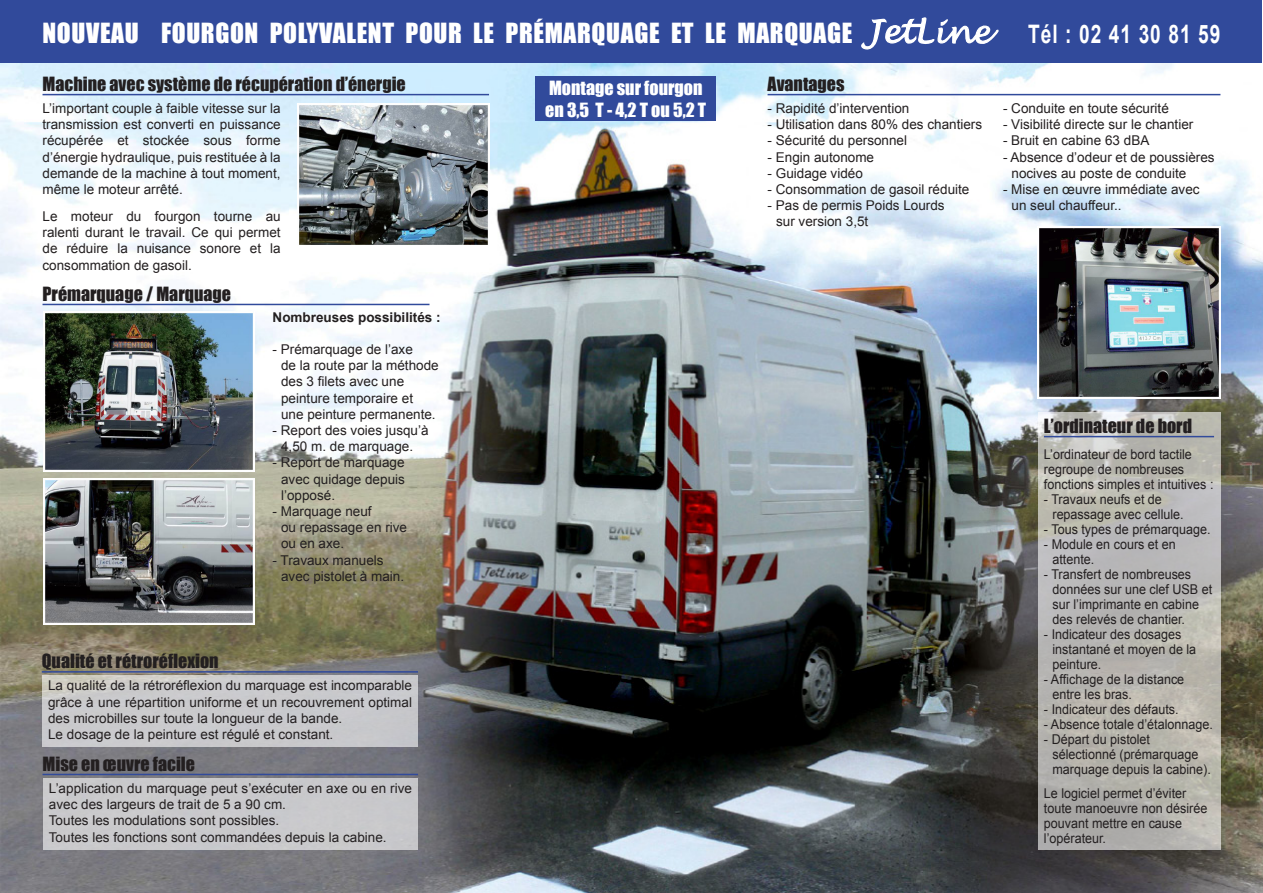
<style>
.page{position:relative;width:1263px;height:893px;background:#fff}
.page>*{position:absolute;margin:0;border:0;box-sizing:border-box;transform-origin:0 0}
.t1{font:25.5px "Impact";letter-spacing:.025em;color:#fff}
.t2{font:700 25.5px "Arial";letter-spacing:.05em;color:#fff;scale:.75 1}
.Style_de_paragraphe{font:18px "Impact";color:#231f20}
.t3{font:18px "Impact";color:#fff}
.Style_de_paragraphe-2{font:13.5px/16.2px "Arial";color:#231f20;text-align:justify}
.Style_de_paragraphe-3{font:13.5px/15px "Arial";color:#231f20;scale:.93 1}
.t4{font:700 13.5px "Arial";color:#231f20}
</style>
<div class="page">
<div style="left:1px;top:1px;width:1261px;height:62px;background:#314a9b"></div>
<svg style="left:861px;top:17px;width:138px;height:33px"></svg>
<img style="left:0;top:64px;width:1263px;height:829px">
<hr style="left:43px;top:94px;width:446px;height:1px;background:#314a9b">
<hr style="left:767px;top:94px;width:453px;height:1px;background:#314a9b">
<img style="left:298px;top:103px;width:191px;height:144px">
<img style="left:1037px;top:227px;width:183px;height:172px">
<svg style="left:1037px;top:412px;width:183px;height:438px;background:#b8b6b1"></svg>
<hr style="left:1044px;top:436px;width:170px;height:1px;background:#314a9b">
<div style="left:535px;top:77px;width:181px;height:44px;background:#314a9b"></div>
<div style="left:43px;top:778px;width:375px;height:72px;background:#c9c9cb"></div>
<hr style="left:43px;top:774px;width:375px;height:1px;background:#314a9b">
<div style="left:43px;top:675px;width:375px;height:72px;background:#cacacc"></div>
<hr style="left:42px;top:671px;width:376px;height:2px;background:#314a9b">
<hr style="left:43px;top:304px;width:386px;height:1px;background:#314a9b">
<img style="left:43px;top:312px;width:212px;height:159px">
<img style="left:43px;top:479px;width:212px;height:145px">
<p class="t1" style="left:43px;top:13px;width:811px">NOUVEAU FOURGON POLYVALENT POUR LE PRÉMARQUAGE ET LE MARQUAGE</p>
<p class="t2" style="left:1028px;top:17px;width:258px">Tél : 02 41 30 81 59</p>
<p class="Style_de_paragraphe" style="left:43px;top:70px;width:365px">Machine avec système de récupération d’énergie</p>
<p class="Style_de_paragraphe" style="left:767px;top:70px;width:79px">Avantages</p>
<p class="Style_de_paragraphe-2" style="left:43px;top:100px;width:240px">L’important couple à faible vitesse sur la transmission est converti en puissance récupérée et stockée sous forme d’énergie hydraulique, puis restituée à la demande de la machine à tout moment, même le moteur arrêté.</p>
<p class="Style_de_paragraphe-2" style="left:43px;top:208px;width:240px">Le moteur du fourgon tourne au ralenti durant le travail. Ce qui permet de réduire la nuisance sonore et la consommation de gasoil.</p>
<p class="t3" style="left:549px;top:74px;width:155px">Montage sur fourgon</p>
<p class="t3" style="left:545px;top:96px;width:162px">en 3,5 T - 4,2 T ou 5,2 T</p>
<p class="Style_de_paragraphe-2" style="left:1003px;top:100px;width:167px">- Conduite en toute sécurité</p>
<p class="Style_de_paragraphe-2" style="left:1003px;top:117px;width:192px">- Visibilité directe sur le chantier</p>
<p class="Style_de_paragraphe-2" style="left:1003px;top:133px;width:148px">- Bruit en cabine 63 dBA</p>
<p class="Style_de_paragraphe-2" style="left:1003px;top:149px;width:213px">- Absence d’odeur et de poussières</p>
<p class="Style_de_paragraphe-2" style="left:1011px;top:165px;width:176px">nocives au poste de conduite</p>
<p class="Style_de_paragraphe-2" style="left:1003px;top:181px;width:198px">- Mise en œuvre immédiate avec</p>
<p class="Style_de_paragraphe-2" style="left:1011px;top:198px;width:112px">un seul chauffeur..</p>
<p class="Style_de_paragraphe-2" style="left:767px;top:100px;width:143px">- Rapidité d’intervention</p>
<p class="Style_de_paragraphe-2" style="left:767px;top:117px;width:216px">- Utilisation dans 80% des chantiers</p>
<p class="Style_de_paragraphe-2" style="left:767px;top:133px;width:141px">- Sécurité du personnel</p>
<p class="Style_de_paragraphe-2" style="left:767px;top:149px;width:108px">- Engin autonome</p>
<p class="Style_de_paragraphe-2" style="left:767px;top:165px;width:97px">- Guidage vidéo</p>
<p class="Style_de_paragraphe-2" style="left:767px;top:181px;width:203px">- Consommation de gasoil réduite</p>
<p class="Style_de_paragraphe-2" style="left:767px;top:198px;width:179px">- Pas de permis Poids Lourds</p>
<p class="Style_de_paragraphe-2" style="left:776px;top:214px;width:94px">sur version 3,5t</p>
<p class="Style_de_paragraphe" style="left:43px;top:280px;width:190px">Prémarquage / Marquage</p>
<p class="t4" style="left:273px;top:308px;width:170px">Nombreuses possibilités :</p>
<p class="Style_de_paragraphe-2" style="left:273px;top:341px;width:142px">- Prémarquage de l’axe</p>
<p class="Style_de_paragraphe-2" style="left:281px;top:357px;width:159px">de la route par la méthode</p>
<p class="Style_de_paragraphe-2" style="left:281px;top:374px;width:125px">des 3 filets avec une</p>
<p class="Style_de_paragraphe-2" style="left:281px;top:390px;width:134px">peinture temporaire et</p>
<p class="Style_de_paragraphe-2" style="left:281px;top:406px;width:156px">une peinture permanente.</p>
<p class="Style_de_paragraphe-2" style="left:273px;top:422px;width:158px">- Report des voies jusqu’à</p>
<p class="Style_de_paragraphe-2" style="left:281px;top:438px;width:134px">4,50 m. de marquage.</p>
<p class="Style_de_paragraphe-2" style="left:273px;top:455px;width:134px">- Report de marquage</p>
<p class="Style_de_paragraphe-2" style="left:281px;top:471px;width:125px">avec quidage depuis</p>
<p class="Style_de_paragraphe-2" style="left:281px;top:487px;width:56px">l’opposé.</p>
<p class="Style_de_paragraphe-2" style="left:273px;top:503px;width:101px">- Marquage neuf</p>
<p class="Style_de_paragraphe-2" style="left:281px;top:519px;width:128px">ou repassage en rive</p>
<p class="Style_de_paragraphe-2" style="left:281px;top:536px;width:65px">ou en axe.</p>
<p class="Style_de_paragraphe-2" style="left:273px;top:552px;width:113px">- Travaux manuels</p>
<p class="Style_de_paragraphe-2" style="left:281px;top:568px;width:125px">avec pistolet à main.</p>
<p class="Style_de_paragraphe" style="left:42px;top:647px;width:178px">Qualité et rétroréflexion</p>
<p class="Style_de_paragraphe-2" style="left:48px;top:678px;width:365px">La qualité de la rétroréflexion du marquage est incomparable grâce à une répartition uniforme et un recouvrement optimal des microbilles sur toute la longueur de la bande.</p>
<p class="Style_de_paragraphe-2" style="left:48px;top:726px;width:287px">Le dosage de la peinture est régulé et constant.</p>
<p class="Style_de_paragraphe" style="left:43px;top:750px;width:154px">Mise en œuvre facile</p>
<p class="Style_de_paragraphe-2" style="left:49px;top:780px;width:365px">L’application du marquage peut s’exécuter en axe ou en rive avec des largeurs de trait de 5 a 90 cm.</p>
<p class="Style_de_paragraphe-2" style="left:49px;top:813px;width:232px">Toutes les modulations sont possibles.</p>
<p class="Style_de_paragraphe-2" style="left:49px;top:829px;width:339px">Toutes les fonctions sont commandées depuis la cabine.</p>
<p class="Style_de_paragraphe" style="left:1044px;top:412px;width:150px">L’ordinateur de bord</p>
<p class="Style_de_paragraphe-3" style="left:1044px;top:446px;width:184px">L’ordinateur de bord tactile regroupe de nombreuses fonctions simples et intuitives :</p>
<p class="Style_de_paragraphe-3" style="left:1044px;top:491px;width:128px">- Travaux neufs et de</p>
<p class="Style_de_paragraphe-3" style="left:1052px;top:506px;width:143px">repassage avec cellule.</p>
<p class="Style_de_paragraphe-3" style="left:1044px;top:521px;width:181px">- Tous types de prémarquage.</p>
<p class="Style_de_paragraphe-3" style="left:1044px;top:536px;width:143px">- Module en cours et en</p>
<p class="Style_de_paragraphe-3" style="left:1052px;top:551px;width:47px">attente.</p>
<p class="Style_de_paragraphe-3" style="left:1044px;top:566px;width:160px">- Transfert de nombreuses</p>
<p class="Style_de_paragraphe-3" style="left:1052px;top:581px;width:173px">données sur une clef USB et</p>
<p class="Style_de_paragraphe-3" style="left:1052px;top:596px;width:159px">sur l’imprimante en cabine</p>
<p class="Style_de_paragraphe-3" style="left:1052px;top:611px;width:144px">des relevés de chantier.</p>
<p class="Style_de_paragraphe-3" style="left:1044px;top:626px;width:149px">- Indicateur des dosages</p>
<p class="Style_de_paragraphe-3" style="left:1052px;top:641px;width:156px">instantané et moyen de la</p>
<p class="Style_de_paragraphe-3" style="left:1052px;top:656px;width:54px">peinture.</p>
<p class="Style_de_paragraphe-3" style="left:1044px;top:671px;width:152px">- Affichage de la distance</p>
<p class="Style_de_paragraphe-3" style="left:1052px;top:686px;width:87px">entre les bras.</p>
<p class="Style_de_paragraphe-3" style="left:1044px;top:701px;width:146px">- Indicateur des défauts.</p>
<p class="Style_de_paragraphe-3" style="left:1044px;top:716px;width:183px">- Absence totale d’étalonnage.</p>
<p class="Style_de_paragraphe-3" style="left:1044px;top:731px;width:116px">- Départ du pistolet</p>
<p class="Style_de_paragraphe-3" style="left:1052px;top:746px;width:158px">sélectionné (prémarquage</p>
<p class="Style_de_paragraphe-3" style="left:1052px;top:761px;width:172px">marquage depuis la cabine).</p>
<p class="Style_de_paragraphe-3" style="left:1044px;top:785px;width:177px">Le logiciel permet d’éviter toute manoeuvre non désirée pouvant mettre en cause l’opérateur.</p>
</div>
